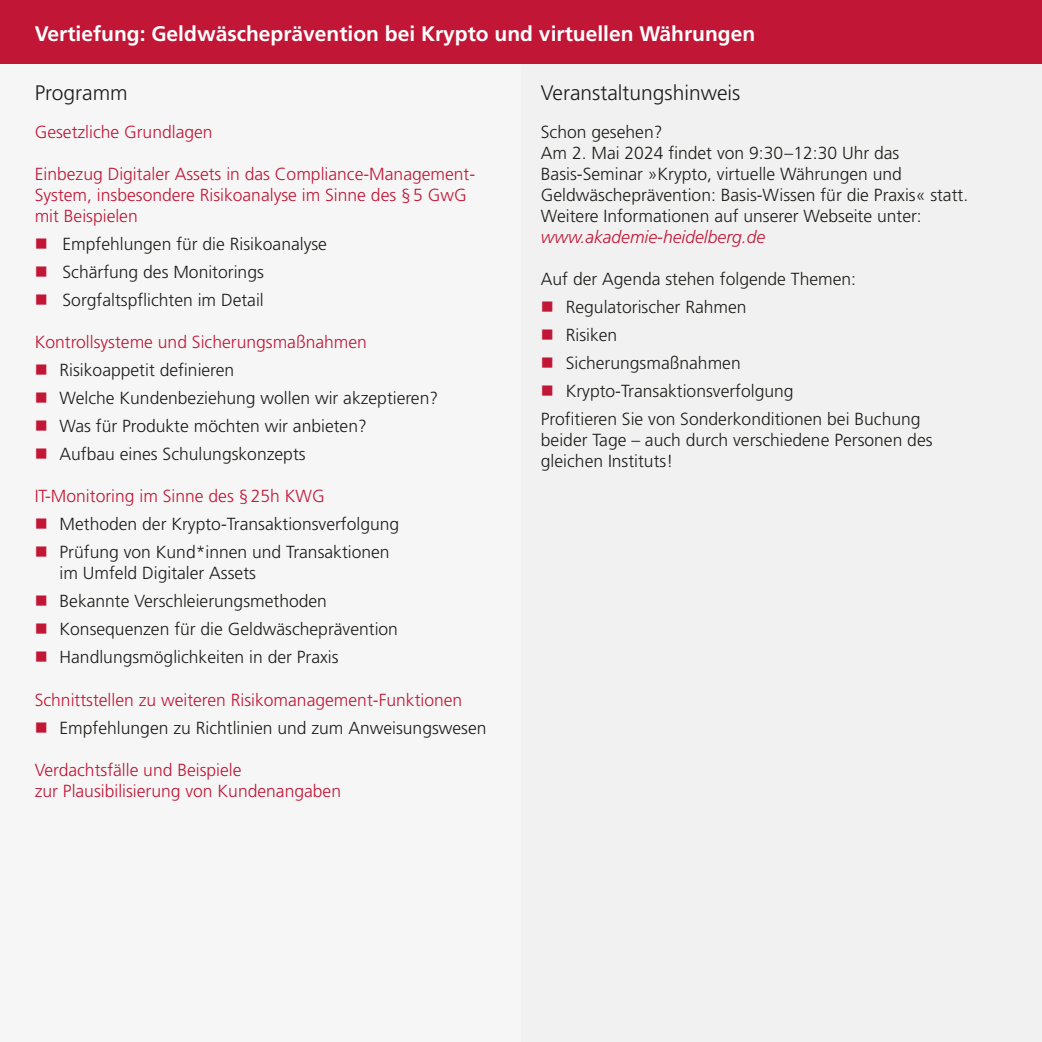
<style>
.page{position:relative;width:1042px;height:1042px;background:#fff}
.page>*{position:absolute;margin:0;border:0;box-sizing:border-box;transform-origin:0 0}
.t1{font:700 21px "Frutiger LT Pro";color:#fff}
.t2{font:300 21px "Frutiger LT Pro";color:#1d1d1b}
.t3{font:300 17.5px/28px "Frutiger LT Pro";color:#1d1d1b}
.t4{font:300 17.5px/21px "Frutiger LT Pro";color:#c21636}
.t5{font:italic 300 17.5px "Frutiger LT Pro";color:#c21636}
</style>
<div class="page">
<div style="left:0;top:0;width:1042px;height:65px;background:#c21636"></div>
<div style="left:521px;top:65px;width:521px;height:977px;background:#f1f1f1"></div>
<div style="left:0;top:65px;width:521px;height:977px;background:#f6f6f6"></div>
<p class="t1" style="left:35px;top:25px;width:722px">Vertiefung: Geldwäscheprävention bei Krypto und virtuellen Währungen</p>
<p class="t2" style="left:35px;top:84px;width:94px">Programm</p>
<p class="t2" style="left:541px;top:84px;width:201px">Veranstaltungshinweis</p>
<p class="t4" style="left:35px;top:123px;width:179px">Gesetzliche Grundlagen</p>
<p class="t4" style="left:35px;top:165px;width:442px">Einbezug Digitaler Assets in das Compliance-Management-<br>System, insbesondere Risikoanalyse im Sinne des § 5 GwG mit Beispielen</p>
<p class="t3" style="left:63px;top:232px;width:266px">Empfehlungen für die Risikoanalyse<br>Schärfung des Monitorings<br>Sorgfaltspflichten im Detail</p>
<p class="t4" style="left:35px;top:333px;width:334px">Kontrollsysteme und Sicherungsmaßnahmen</p>
<p class="t3" style="left:60px;top:358px;width:380px">Risikoappetit definieren<br>Welche Kundenbeziehung wollen wir akzeptieren?<br>Was für Produkte möchten wir anbieten?<br>Aufbau eines Schulungskonzepts</p>
<p class="t4" style="left:35px;top:487px;width:291px">IT-Monitoring im Sinne des § 25h KWG</p>
<p class="t3" style="left:60px;top:512px;width:341px">Methoden der Krypto-Transaktionsverfolgung<br>Prüfung von Kund*innen und Transaktionen</p>
<p class="t3" style="left:60px;top:561px;width:340px">im Umfeld Digitaler Assets<br>Bekannte Verschleierungsmethoden Konsequenzen für die Geldwäscheprävention Handlungsmöglichkeiten in der Praxis</p>
<p class="t4" style="left:35px;top:690px;width:429px">Schnittstellen zu weiteren Risikomanagement-Funktionen</p>
<p class="t3" style="left:60px;top:715px;width:428px">Empfehlungen zu Richtlinien und zum Anweisungswesen</p>
<p class="t4" style="left:35px;top:760px;width:308px">Verdachtsfälle und Beispiele<br>zur Plausibilisierung von Kundenangaben</p>
<p class="t3" style="left:541px;top:123px;width:429px;line-height:21px">Schon gesehen?<br>Am 2. Mai 2024 findet von 9:30 –12:30 Uhr das Basis-Seminar »Krypto, virtuelle Währungen und Geldwäscheprävention: Basis-Wissen für die Praxis« statt.<br>Weitere Informationen auf unserer Webseite unter:</p>
<p class="t5" style="left:541px;top:230px;width:226px">www.akademie-heidelberg.de</p>
<p class="t3" style="left:541px;top:267px;width:317px">Auf der Agenda stehen folgende Themen:</p>
<p class="t3" style="left:566px;top:295px;width:182px">Regulatorischer Rahmen</p>
<p class="t3" style="left:566px;top:323px;width:53px">Risiken</p>
<p class="t3" style="left:566px;top:351px;width:177px">Sicherungsmaßnahmen</p>
<p class="t3" style="left:566px;top:379px;width:229px">Krypto-Transaktionsverfolgung</p>
<p class="t3" style="left:541px;top:407px;width:381px">Profitieren Sie von Sonderkonditionen bei Buchung</p>
<p class="t3" style="left:541px;top:431px;width:393px;line-height:21px">beider Tage – auch durch verschiedene Personen des gleichen Instituts!</p>
</div>
